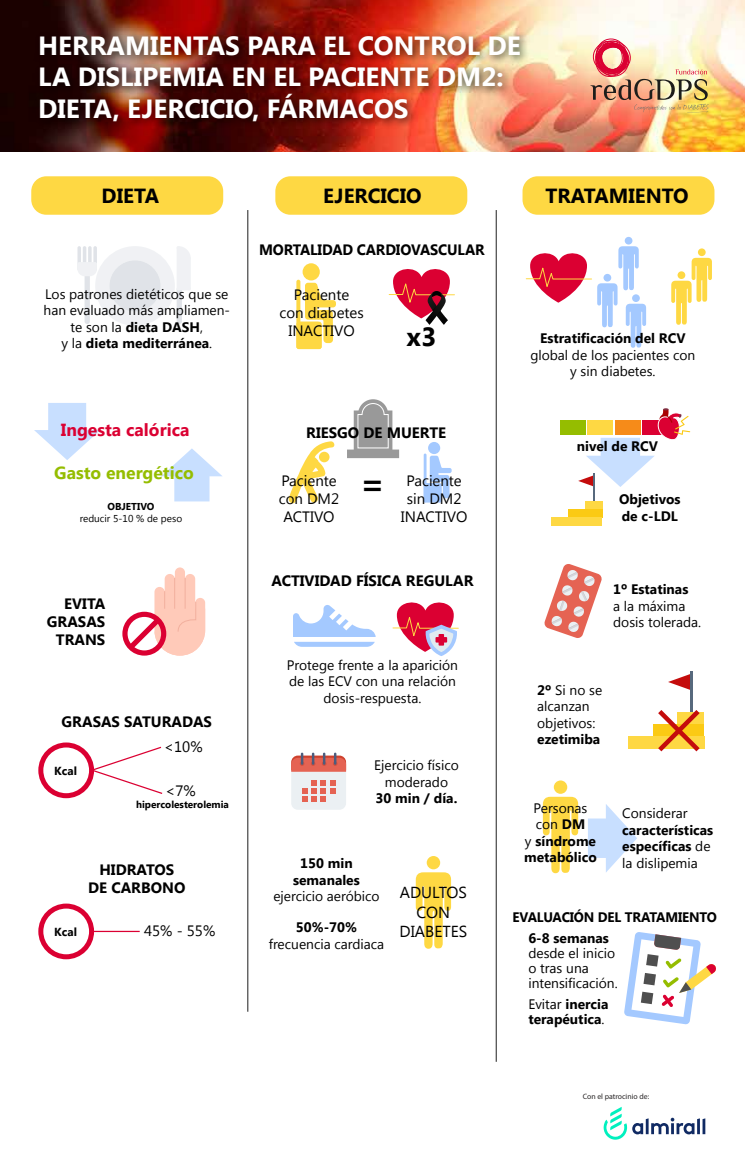
<style>
.page{position:relative;width:745px;height:1174px;background:#fff}
.page>*{position:absolute;margin:0;border:0;box-sizing:border-box;transform-origin:0 0}
.t1{font:700 35px "Segoe UI";color:#000}
.t2{font:700 26.25px/31.5px "Segoe UI";color:#fff}
.t3{font:700 26.25px "Segoe UI";color:#000}
.t4{font:700 20.38px "Segoe UI";color:#000}
.t5{font:700 17.5px "Segoe UI";color:#db0032}
.t6{font:700 17.5px "Segoe UI";color:#95bd00}
.t7{font:15.88px/19.1px "Segoe UI";color:#000;text-align:center}
.t8{font:700 15px/18px "Segoe UI";color:#000;text-align:right}
.t9{font:15px/18px "Segoe UI";color:#000;text-align:center}
.t10{font:13.75px/16.5px "Segoe UI";color:#000;text-align:center}
.t11{font:700 13.75px/16.5px "Segoe UI";color:#000}
.t12{font:700 11.62px "Segoe UI";color:#000}
.t13{font:700 10px "Segoe UI";color:#000}
.t14{font:10px "Segoe UI";color:#000}
.t15{font:7.75px "Myriad Pro";color:#282526}
.s1{font-weight:700}
.s2{font-weight:400}
</style>
<div class="page">
<img style="left:0;top:0;width:744px;height:152px">
<svg style="left:603px;top:1107px;width:101px;height:32px"></svg>
<svg style="left:700px;top:37px;width:8px;height:76px"></svg>
<hr style="left:247px;top:210px;width:1px;height:801px;background:#4f4f4f">
<hr style="left:495px;top:210px;width:1px;height:851px;background:#4f4f4f">
<img style="left:29px;top:22px;width:671px;height:118px">
<div style="left:31px;top:176px;width:192px;height:39px;background:#fed843;border-radius:15px"></div>
<div style="left:275px;top:176px;width:192px;height:39px;background:#fed843;border-radius:15px"></div>
<div style="left:522px;top:176px;width:192px;height:39px;background:#fed843;border-radius:15px"></div>
<svg style="left:34px;top:403px;width:66px;height:57px"></svg>
<svg style="left:161px;top:448px;width:61px;height:53px"></svg>
<svg style="left:122px;top:567px;width:83px;height:88px"></svg>
<hr style="left:184px;top:578px;width:1px;height:30px;background:#f2b09e">
<div style="left:38px;top:742px;width:56px;height:56px;border:5px solid #db0032;border-radius:50%"></div>
<svg style="left:90px;top:746px;width:73px;height:48px"></svg>
<div style="left:38px;top:903px;width:56px;height:56px;border:5px solid #db0032;border-radius:50%"></div>
<hr style="left:91px;top:930px;width:49px;height:1px;background:#db0032">
<svg style="left:77px;top:246px;width:114px;height:80px"></svg>
<svg style="left:388px;top:269px;width:67px;height:56px"></svg>
<div style="left:302px;top:263px;width:17px;height:17px;background:#fed843;border-radius:50%"></div>
<svg style="left:296px;top:279px;width:40px;height:69px"></svg>
<div style="left:296px;top:321px;width:25px;height:28px;background:#fed843;border-radius:2px"></div>
<svg style="left:288px;top:441px;width:47px;height:63px"></svg>
<div style="left:319px;top:451px;width:10px;height:11px;background:#fed843;border-radius:50%"></div>
<div style="left:428px;top:442px;width:12px;height:12px;background:#a4c9ff;border-radius:50%"></div>
<svg style="left:423px;top:453px;width:28px;height:49px"></svg>
<div style="left:423px;top:483px;width:18px;height:19px;background:#a4c9ff;border-radius:2px"></div>
<svg style="left:347px;top:399px;width:52px;height:59px"></svg>
<svg style="left:392px;top:602px;width:67px;height:54px"></svg>
<svg style="left:293px;top:605px;width:82px;height:41px"></svg>
<div style="left:291px;top:757px;width:55px;height:52px;background:#ebf0f3;border-radius:7px"></div>
<svg style="left:291px;top:752px;width:55px;height:19px"></svg>
<svg style="left:302px;top:780px;width:33px;height:21px"></svg>
<svg style="left:415px;top:872px;width:36px;height:76px"></svg>
<div style="left:426px;top:855px;width:14px;height:14px;background:#fed843;border-radius:50%"></div>
<svg style="left:671px;top:258px;width:40px;height:67px"></svg>
<div style="left:697px;top:248px;width:8px;height:8px;background:#fed843;border-radius:50%"></div>
<svg style="left:525px;top:246px;width:120px;height:102px"></svg>
<div style="left:624px;top:237px;width:8px;height:7px;background:#a4c9ff;border-radius:50%"></div>
<div style="left:559px;top:420px;width:26px;height:15px;background:#95bd00"></div>
<svg style="left:578px;top:408px;width:111px;height:79px"></svg>
<hr style="left:592px;top:473px;width:2px;height:28px;background:#57697d">
<div style="left:584px;top:501px;width:18px;height:8px;background:#fed843"></div>
<div style="left:568px;top:509px;width:34px;height:8px;background:#fbca14"></div>
<div style="left:551px;top:517px;width:51px;height:8px;background:#fed843"></div>
<svg style="left:544px;top:564px;width:58px;height:74px"></svg>
<svg style="left:668px;top:674px;width:21px;height:15px"></svg>
<hr style="left:689px;top:671px;width:3px;height:42px;background:#57697d">
<div style="left:627px;top:736px;width:76px;height:12px;background:#fed843"></div>
<svg style="left:653px;top:705px;width:51px;height:47px"></svg>
<svg style="left:542px;top:796px;width:36px;height:77px"></svg>
<div style="left:553px;top:780px;width:14px;height:13px;background:#fed843;border-radius:50%"></div>
<svg style="left:588px;top:804px;width:48px;height:68px"></svg>
<svg style="left:624px;top:932px;width:92px;height:92px"></svg>
<h2 class="t2" style="left:38px;top:28px;width:484px">HERRAMIENTAS PARA EL CONTROL DE<br>LA DISLIPEMIA EN EL PACIENTE DM2:<br>DIETA, EJERCICIO, FÁRMACOS</h2>
<h3 class="t4" style="left:102px;top:181px;width:59px">DIETA</h3>
<h3 class="t4" style="left:323px;top:181px;width:100px">EJERCICIO</h3>
<h3 class="t4" style="left:545px;top:181px;width:144px">TRATAMIENTO</h3>
<p class="t8" style="left:259px;top:239px;width:227px">MORTALIDAD CARDIOVASCULAR</p>
<p class="t10" style="left:44px;top:285px;width:188px">Los patrones dietéticos que se han evaluado más ampliamen&shy;te son la <span class="s1">dieta DASH</span>,<br>y la <span class="s1">dieta mediterránea</span>.</p>
<p class="t9" style="left:279px;top:284px;width:86px">Paciente<br>con diabetes<br>INACTIVO</p>
<h2 class="t3" style="left:406px;top:318px;width:31px">x3</h2>
<p class="t5" style="left:61px;top:417px;width:130px">Ingesta calórica</p>
<p class="t6" style="left:54px;top:460px;width:141px">Gasto energético</p>
<p class="t13" style="left:107px;top:499px;width:49px">OBJETIVO</p>
<p class="t14" style="left:80px;top:511px;width:104px">reducir 5-10 % de peso</p>
<p class="t8" style="left:47px;top:593px;width:60px">EVITA<br>GRASAS<br>TRANS</p>
<p class="t8" style="left:62px;top:711px;width:152px">GRASAS SATURADAS</p>
<p class="t9" style="left:164px;top:736px;width:40px">&lt;10%</p>
<p class="t9" style="left:165px;top:781px;width:32px">&lt;7%</p>
<p class="t13" style="left:136px;top:797px;width:94px">hipercolesterolemia</p>
<p class="t12" style="left:54px;top:762px;width:24px">Kcal</p>
<p class="t8" style="left:88px;top:860px;width:99px;text-align:center">HIDRATOS<br>DE CARBONO</p>
<p class="t12" style="left:54px;top:923px;width:24px">Kcal</p>
<p class="t9" style="left:144px;top:920px;width:73px">45% - 55%</p>
<p class="t8" style="left:306px;top:422px;width:141px">RIESGO DE MUERTE</p>
<p class="t9" style="left:278px;top:471px;width:62px">Paciente con DM2<br>ACTIVO</p>
<p class="t9" style="left:400px;top:471px;width:68px">Paciente sin DM2<br>INACTIVO</p>
<h1 class="t1" style="left:360px;top:458px;width:26px">=</h1>
<p class="t8" style="left:271px;top:570px;width:203px">ACTIVIDAD FÍSICA REGULAR</p>
<p class="t10" style="left:287px;top:656px;width:172px">Protege frente a la aparición de las ECV con una relación dosis-respuesta.</p>
<p class="t10" style="left:374px;top:756px;width:86px">Ejercicio físico moderado</p>
<p class="t11" style="left:375px;top:789px;width:83px">30 min / día.</p>
<p class="t11" style="left:293px;top:854px;width:68px;text-align:center">150 min semanales</p>
<p class="t10" style="left:273px;top:887px;width:108px">ejercicio aeróbico</p>
<p class="t11" style="left:296px;top:918px;width:63px">50%-70%</p>
<p class="t10" style="left:268px;top:934px;width:117px">frecuencia cardiaca</p>
<p class="t7" style="left:399px;top:882px;width:69px">ADULTOS<br>CON<br>DIABETES</p>
<p class="t11" style="left:539px;top:329px;width:147px">Estratificación del RCV</p>
<p class="t10" style="left:530px;top:345px;width:166px">global de los pacientes con y sin diabetes.</p>
<p class="t11" style="left:576px;top:437px;width:83px">nivel de RCV</p>
<p class="t11" style="left:618px;top:490px;width:63px">Objetivos de c-LDL</p>
<p class="t11" style="left:612px;top:580px;width:77px">1º Estatinas</p>
<p class="t10" style="left:612px;top:596px;width:89px;text-align:left">a la máxima dosis tolerada.</p>
<p class="t10" style="left:537px;top:680px;width:66px;text-align:left"><span class="s1">2º</span> Si no se alcanzan objetivos:</p>
<p class="t11" style="left:537px;top:730px;width:65px">ezetimiba</p>
<p class="t11" style="left:524px;top:798px;width:74px;text-align:center"><span class="s2">Personas con</span> DM<br><span class="s2">y</span> síndrome metabólico</p>
<p class="t10" style="left:622px;top:804px;width:67px">Considerar</p>
<p class="t11" style="left:622px;top:820px;width:92px">características específicas <span class="s2">de la dislipemia</span></p>
<p class="t11" style="left:528px;top:905px;width:190px;line-height:21.5px;text-indent:-16px">EVALUACIÓN DEL TRATAMIENTO<br>6-8 semanas</p>
<p class="t10" style="left:528px;top:944px;width:91px;line-height:15px;text-align:left">desde el inicio o tras una intensificación.</p>
<p class="t11" style="left:528px;top:996px;width:82px;line-height:15px"><span class="s2">Evitar</span> inercia terapéutica<span class="s2">.</span></p>
<p class="t15" style="left:582px;top:1091px;width:68px">Con el patrocinio de:</p>
</div>
